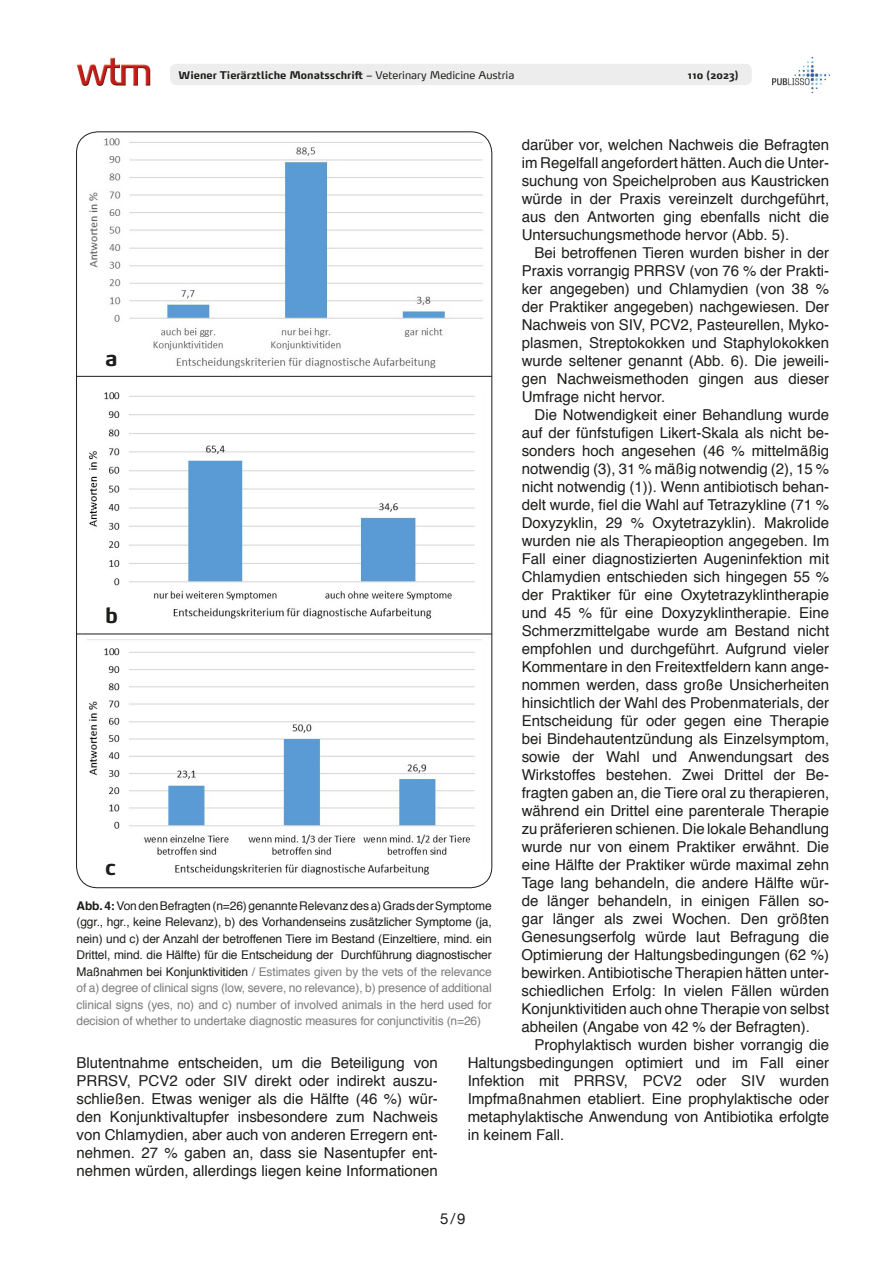
<style>
.page{position:relative;width:893px;height:1263px;background:#fff}
.page>*{position:absolute;margin:0;border:0;box-sizing:border-box;transform-origin:0 0}
.Head{font:700 21px "Max OT";color:#1d1d1b}
.Text_Deutsch{font:15px/18px "Helvetica";color:#1d1d1b;text-align:justify}
.t1{font:15px "Helvetica Neue";color:#1d1d1b}
.Tab____Abb{font:12px/16.5px "Helvetica";letter-spacing:-.01em;color:#1d1d1b;text-align:justify}
.t2{font:700 10.5px "Max OT";color:#1d1d1b}
.s1{font-weight:400}
.s2{font-weight:700}
.s3{color:#7c7c7c}
</style>
<div class="page">
<div style="left:170px;top:64px;width:582px;height:21px;background:#ededed;border-radius:6px"></div>
<img style="left:77px;top:57px;width:74px;height:29px">
<img style="left:772px;top:58px;width:57px;height:35px">
<img style="left:77px;top:132px;width:415px;height:237px">
<img style="left:89px;top:392px;width:386px;height:227px">
<img style="left:78px;top:639px;width:404px;height:236px">
<hr style="left:77px;top:376px;width:415px;height:1px;background:#1d1d1b">
<hr style="left:77px;top:634px;width:415px;height:1px;background:#1d1d1b">
<p class="t2" style="left:179px;top:68px;width:337px">Wiener Tierärztliche Monatsschrift <span class="s1">– Veterinary Medicine Austria</span></p>
<p class="t2" style="left:688px;top:68px;width:52px">110 (2023)</p>
<p class="Text_Deutsch" style="left:522px;top:136px;width:309px">darüber vor, welchen Nachweis die Befragten im Regelfall angefordert hätten. Auch die Unter&shy;suchung von Speichelproben aus Kaustricken würde in der Praxis vereinzelt durchgeführt, aus den Antworten ging ebenfalls nicht die Untersuchungsmethode hervor (Abb. 5).</p>
<p class="Text_Deutsch" style="left:522px;top:244px;width:309px;text-indent:13px">Bei betroffenen Tieren wurden bisher in der Praxis vorrangig PRRSV (von 76 % der Prakti&shy;ker angegeben) und Chlamydien (von 38 % der Praktiker angegeben) nachgewiesen. Der Nachweis von SIV, PCV2, Pasteurellen, Myko&shy;plasmen, Streptokokken und Staphylokokken wurde seltener genannt (Abb. 6). Die jeweili&shy;gen Nachweismethoden gingen aus dieser Umfrage nicht hervor.</p>
<p class="Text_Deutsch" style="left:522px;top:406px;width:309px;text-indent:13px">Die Notwendigkeit einer Behandlung wurde auf der fünfstufigen Likert-Skala als nicht be&shy;sonders hoch angesehen (46 % mittelmäßig notwendig (3), 31 % mäßig notwendig (2), 15 % nicht notwendig (1)). Wenn antibiotisch behan&shy;delt wurde, fiel die Wahl auf Tetrazykline (71 % Doxyzyklin, 29 % Oxytetrazyklin). Makrolide wurden nie als Therapieoption angegeben. Im Fall einer diagnostizierten Augeninfektion mit Chlamydien entschieden sich hingegen 55 % der Praktiker für eine Oxytetrazyklintherapie und 45 % für eine Doxyzyklintherapie. Eine Schmerzmittelgabe wurde am Bestand nicht empfohlen und durchgeführt. Aufgrund vieler Kommentare in den Freitextfeldern kann ange&shy;nommen werden, dass große Unsicherheiten hinsichtlich der Wahl des Probenmaterials, der Entscheidung für oder gegen eine Therapie bei Bindehautentzündung als Einzelsymptom, sowie der Wahl und Anwendungsart des Wirkstoffes bestehen. Zwei Drittel der Be&shy;fragten gaben an, die Tiere oral zu therapieren, während ein Drittel eine parenterale Therapie zu präferieren schienen. Die lokale Behandlung wurde nur von einem Praktiker erwähnt. Die eine Hälfte der Praktiker würde maximal zehn Tage lang behandeln, die andere Hälfte wür&shy;de länger behandeln, in einigen Fällen so&shy;gar länger als zwei Wochen. Den größten Genesungserfolg würde laut Befragung die Optimierung der Haltungsbedingungen (62 %) bewirken. Antibiotische Therapien hätten unter&shy;schiedlichen Erfolg: In vielen Fällen würden Konjunktivitiden auch ohne Therapie von selbst abheilen (Angabe von 42 % der Befragten).</p>
<p class="Text_Deutsch" style="left:468px;top:1036px;width:363px;text-indent:67px">Prophylaktisch wurden bisher vorrangig die Haltungsbedingungen optimiert und im Fall einer Infektion mit PRRSV, PCV2 oder SIV wurden Impfmaßnahmen etabliert. Eine prophylaktische oder metaphylaktische Anwendung von Antibiotika erfolgte in keinem Fall.</p>
<p class="Head" style="left:105px;top:344px;width:14px">a</p>
<p class="Head" style="left:105px;top:601px;width:14px">b</p>
<p class="Head" style="left:105px;top:854px;width:12px">c</p>
<p class="Tab____Abb" style="left:77px;top:897px;width:417px"><span class="s2">Abb. 4:</span> Von den Befragten (n=26) genannte Relevanz des a) Grads der Symptome (ggr., hgr., keine Relevanz), b) des Vorhandenseins zusätzlicher Symptome (ja, nein) und c) der Anzahl der betroffenen Tiere im Bestand (Einzeltiere, mind. ein Drittel, mind. die Hälfte) für die Entscheidung der Durchführung diagnostischer Maßnahmen bei Konjunktivitiden <span class="s3">/ Estimates given by the vets of the relevance of a) degree of clinical signs (low, severe, no relevance), b) presence of additional clinical signs (yes, no) and c) number of involved animals in the herd used for decision of whether to undertake diagnostic measures for conjunctivitis (n=26)</span></p>
<p class="Text_Deutsch" style="left:77px;top:1054px;width:363px">Blutentnahme entscheiden, um die Beteiligung von PRRSV, PCV2 oder SIV direkt oder indirekt auszu&shy;schließen. Etwas weniger als die Hälfte (46 %) wür&shy;den Konjunktivaltupfer insbesondere zum Nachweis von Chlamydien, aber auch von anderen Erregern ent&shy;nehmen. 27 % gaben an, dass sie Nasentupfer ent&shy;nehmen würden, allerdings liegen keine Informationen</p>
<p class="t1" style="left:440px;top:1207px;width:27px">5/9</p>
</div>
